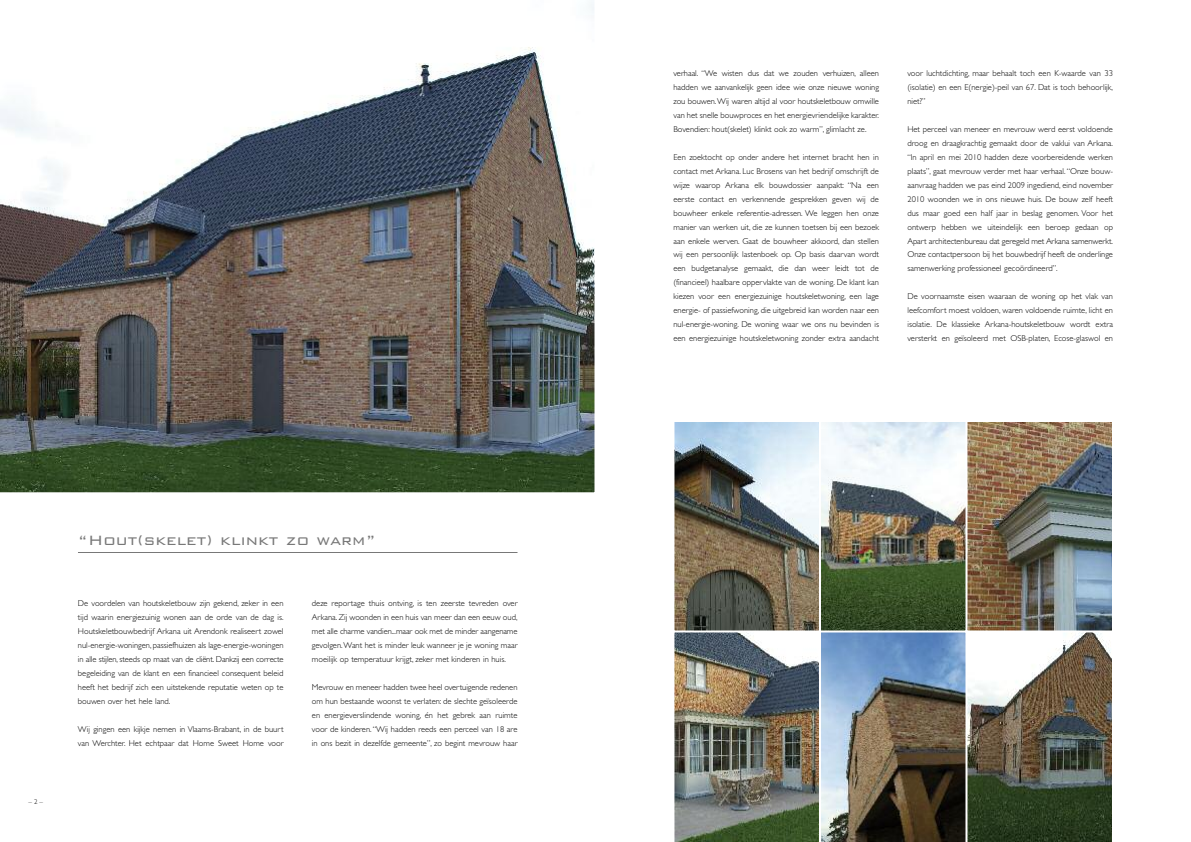
<style>
.page{position:relative;width:1191px;height:842px;background:#fff}
.page>*{position:absolute;margin:0;border:0;box-sizing:border-box;transform-origin:0 0}
.t1{font:300 18px "Bank Gothic";color:#787878}
.t2{font:300 8.5px/14px "Gill Sans";color:#000;text-align:justify}
.t3{font:300 7px "Gill Sans";color:#000}
</style>
<div class="page">
<hr style="left:78px;top:552px;width:439px;height:1px;background:#787878">
<img style="left:0;top:2px;width:595px;height:491px">
<img style="left:675px;top:423px;width:143px;height:206px">
<div style="left:673px;top:421px;width:147px;height:210px;border:1px solid #fff"></div>
<img style="left:822px;top:423px;width:142px;height:206px">
<div style="left:820px;top:421px;width:146px;height:210px;border:1px solid #fff"></div>
<img style="left:968px;top:423px;width:143px;height:206px">
<div style="left:966px;top:421px;width:147px;height:210px;border:1px solid #fff"></div>
<img style="left:674px;top:632px;width:438px;height:210px">
<p class="t3" style="left:28px;top:798px;width:16px">–2–</p>
<h1 class="t1" style="left:78px;top:527px;width:299px">“Hout(skelet) klinkt zo warm”</h1>
<p class="t2" style="left:78px;top:596px;width:207px">De voordelen van houtskeletbouw zijn gekend, zeker in een tijd waarin energiezuinig wonen aan de orde van de dag is.<br>Houtskeletbouwbedrijf Arkana uit Arendonk realiseert zowel nul-energie-woningen, passiefhuizen als lage-energie-woningen in alle stijlen, steeds op maat van de cliënt. Dankzij een correcte begeleiding van de klant en een financieel consequent beleid heeft het bedrijf zich een uitstekende reputatie weten op te bouwen over het hele land.</p>
<p class="t2" style="left:78px;top:722px;width:207px">Wij gingen een kijkje nemen in Vlaams-Brabant, in de buurt van Werchter. Het echtpaar dat Home Sweet Home voor</p>
<p class="t2" style="left:312px;top:596px;width:207px">deze reportage thuis ontving, is ten zeerste tevreden over Arkana. Zij woonden in een huis van meer dan een eeuw oud, met alle charme vandien...maar ook met de minder aangename gevolgen.Want het is minder leuk wanneer je je woning maar moeilijk op temperatuur krijgt, zeker met kinderen in huis.</p>
<p class="t2" style="left:312px;top:680px;width:207px">Mevrouw en meneer hadden twee heel overtuigende redenen om hun bestaande woonst te verlaten: de slechte geïsoleerde en energieverslindende woning, én het gebrek aan ruimte voor de kinderen.“Wij hadden reeds een perceel van 18 are in ons bezit in dezelfde gemeente”, zo begint mevrouw haar</p>
<p class="t2" style="left:673px;top:66px;width:207px">verhaal. “We wisten dus dat we zouden verhuizen, alleen hadden we aanvankelijk geen idee wie onze nieuwe woning zou bouwen.Wij waren altijd al voor houtskeletbouw omwille van het snelle bouwproces en het energievriendelijke karakter.<br>Bovendien: hout(skelet) klinkt ook zo warm”, glimlacht ze.</p>
<p class="t2" style="left:673px;top:150px;width:207px">Een zoektocht op onder andere het internet bracht hen in contact met Arkana. Luc Brosens van het bedrijf omschrijft de wijze waarop Arkana elk bouwdossier aanpakt: “Na een eerste contact en verkennende gesprekken geven wij de bouwheer enkele referentie-adressen. We leggen hen onze manier van werken uit, die ze kunnen toetsen bij een bezoek aan enkele werven. Gaat de bouwheer akkoord, dan stellen wij een persoonlijk lastenboek op. Op basis daarvan wordt een budgetanalyse gemaakt, die dan weer leidt tot de (financieel) haalbare oppervlakte van de woning. De klant kan kiezen voor een energiezuinige houtskeletwoning, een lage energie- of passiefwoning, die uitgebreid kan worden naar een nul-energie-woning. De woning waar we ons nu bevinden is een energiezuinige houtskeletwoning zonder extra aandacht</p>
<p class="t2" style="left:907px;top:66px;width:207px">voor luchtdichting, maar behaalt toch een K-waarde van 33 (isolatie) en een E(nergie)-peil van 67. Dat is toch behoorlijk, niet?”</p>
<p class="t2" style="left:907px;top:122px;width:207px">Het perceel van meneer en mevrouw werd eerst voldoende droog en draagkrachtig gemaakt door de vaklui van Arkana. “In april en mei 2010 hadden deze voorbereidende werken plaats”, gaat mevrouw verder met haar verhaal.“Onze bouw&shy;aanvraag hadden we pas eind 2009 ingediend, eind november 2010 woonden we in ons nieuwe huis. De bouw zelf heeft dus maar goed een half jaar in beslag genomen. Voor het ontwerp hebben we uiteindelijk een beroep gedaan op Apart architectenbureau dat geregeld met Arkana samenwerkt.<br>Onze contactpersoon bij het bouwbedrijf heeft de onderlinge samenwerking professioneel gecoördineerd”.</p>
<p class="t2" style="left:907px;top:289px;width:207px">De voornaamste eisen waaraan de woning op het vlak van leefcomfort moest voldoen, waren voldoende ruimte, licht en isolatie. De klassieke Arkana-houtskeletbouw wordt extra versterkt en geïsoleerd met OSB-platen, Ecose-glaswol en</p>
</div>
